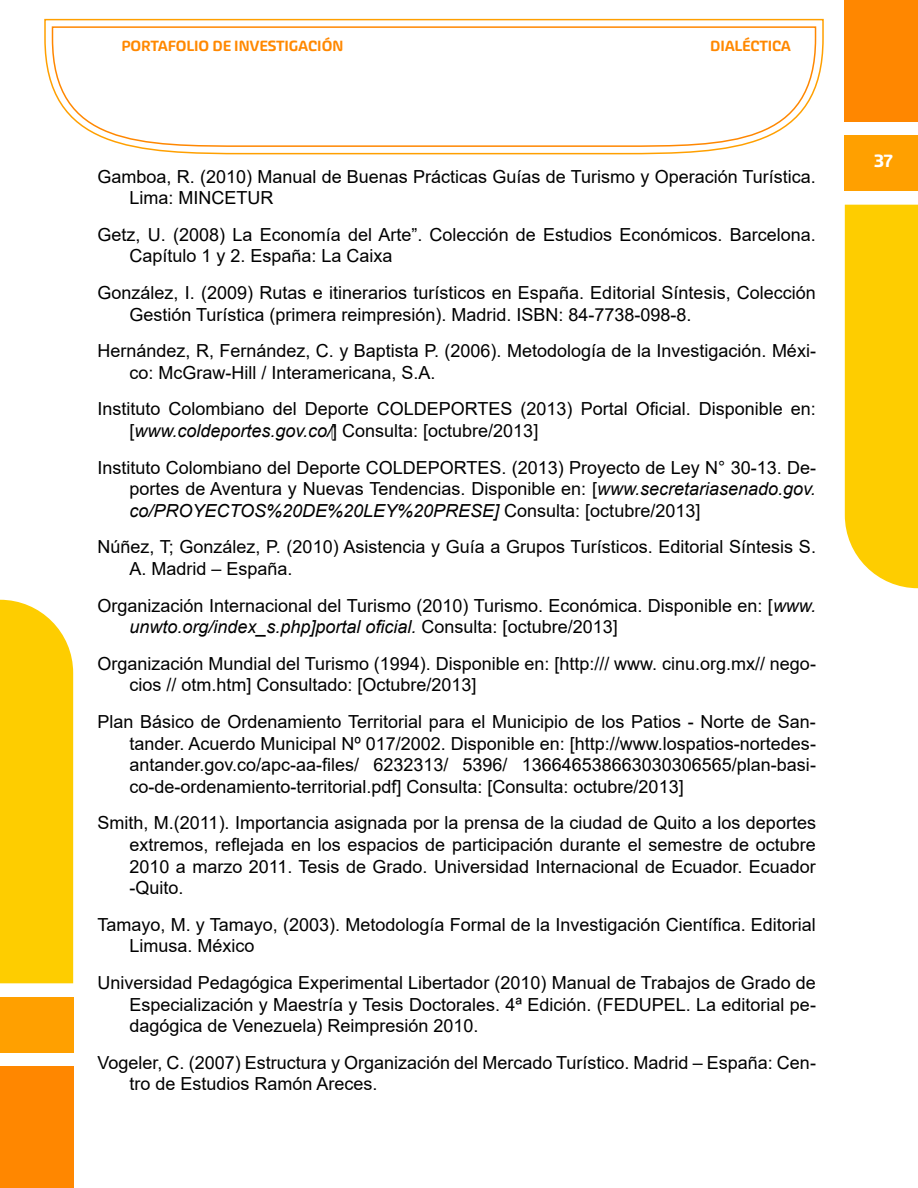
<style>
.page{position:relative;width:918px;height:1188px;background:#fff}
.page>*{position:absolute;margin:0;border:0;box-sizing:border-box;transform-origin:0 0}
.t1{font:18px/21.6px "Arial";color:#000}
.t2{font:500 18px "Akceler Aalt";color:#fff}
.t3{font:500 15px "Akceler Aalt";color:#f80}
.s1{font-style:italic}
</style>
<div class="page">
<div style="left:845px;top:0;width:73px;height:122px;background:#ff8700"></div>
<div style="left:845px;top:135px;width:73px;height:56px;background:#ffa000"></div>
<div style="left:845px;top:205px;width:73px;height:383px;background:#fecd00"></div>
<div style="left:0;top:1066px;width:73px;height:122px;background:#ff8700"></div>
<div style="left:0;top:997px;width:73px;height:56px;background:#ffa000"></div>
<div style="left:0;top:600px;width:73px;height:383px;background:#fecd00"></div>
<svg style="left:44px;top:18px;width:780px;height:137px"></svg>
<svg style="left:51px;top:26px;width:766px;height:122px"></svg>
<p class="t3" style="left:122px;top:35px;width:223px">PORTAFOLIO DE INVESTIGACIÓN</p>
<p class="t3" style="left:710px;top:35px;width:82px">DIALÉCTICA</p>
<p class="t1" style="left:129px;top:165px;width:688px;text-indent:-32px">Gamboa, R. (2010) Manual de Buenas Prácticas Guías de Turismo y Operación Turística.<br>Lima: MINCETUR</p>
<p class="t1" style="left:129px;top:224px;width:688px;text-indent:-32px">Getz, U. (2008) La Economía del Arte”. Colección de Estudios Económicos. Barcelona.<br>Capítulo 1 y 2. España: La Caixa</p>
<p class="t1" style="left:129px;top:282px;width:688px;text-indent:-32px">González, I. (2009) Rutas e itinerarios turísticos en España. Editorial Síntesis, Colección<br>Gestión Turística (primera reimpresión). Madrid. ISBN: 84-7738-098-8.</p>
<p class="t1" style="left:129px;top:340px;width:688px;text-indent:-32px">Hernández, R, Fernández, C. y Baptista P. (2006). Metodología de la Investigación. Méxi&shy;co: McGraw-Hill / Interamericana, S.A.</p>
<p class="t1" style="left:129px;top:398px;width:688px;text-indent:-32px">Instituto Colombiano del Deporte COLDEPORTES (2013) Portal Oficial. Disponible en: [<span class="s1">www.coldeportes.gov.co/</span>] Consulta: [octubre/2013]</p>
<p class="t1" style="left:129px;top:456px;width:688px;text-align:justify;text-indent:-32px">Instituto Colombiano del Deporte COLDEPORTES. (2013) Proyecto de Ley N° 30-13. De&shy;portes de Aventura y Nuevas Tendencias. Disponible en: [<span class="s1">www.secretariasenado.gov. co/PROYECTOS%20DE%20LEY%20PRESE]</span> Consulta: [octubre/2013]</p>
<p class="t1" style="left:129px;top:536px;width:688px;text-indent:-32px">Núñez, T; González, P. (2010) Asistencia y Guía a Grupos Turísticos. Editorial Síntesis S.<br>A. Madrid – España.</p>
<p class="t1" style="left:129px;top:594px;width:688px;text-indent:-32px">Organización Internacional del Turismo (2010) Turismo. Económica. Disponible en: [<span class="s1">www. unwto.org/index_s.php]portal oficial.</span> Consulta: [octubre/2013]</p>
<p class="t1" style="left:129px;top:653px;width:688px;text-indent:-32px">Organización Mundial del Turismo (1994). Disponible en: [http:/// www. cinu.org.mx// nego&shy;cios // otm.htm] Consultado: [Octubre/2013]</p>
<p class="t1" style="left:129px;top:711px;width:688px;text-align:justify;text-indent:-32px">Plan Básico de Ordenamiento Territorial para el Municipio de los Patios - Norte de San&shy;tander. Acuerdo Municipal Nº 017/2002. Disponible en: [http://www.lospatios-nortedes&shy;antander.gov.co/apc-aa-files/ 6232313/ 5396/ 136646538663030306565/plan-basi&shy;co-de-ordenamiento-territorial.pdf] Consulta: [Consulta: octubre/2013]</p>
<p class="t1" style="left:129px;top:812px;width:688px;text-align:justify;text-indent:-32px">Smith, M.(2011). Importancia asignada por la prensa de la ciudad de Quito a los deportes extremos, reflejada en los espacios de participación durante el semestre de octubre 2010 a marzo 2011. Tesis de Grado. Universidad Internacional de Ecuador. Ecuador -Quito.</p>
<p class="t1" style="left:129px;top:914px;width:688px;text-indent:-32px">Tamayo, M. y Tamayo, (2003). Metodología Formal de la Investigación Científica. Editorial<br>Limusa. México</p>
<p class="t1" style="left:129px;top:972px;width:688px;text-align:justify;text-indent:-32px">Universidad Pedagógica Experimental Libertador (2010) Manual de Trabajos de Grado de Especialización y Maestría y Tesis Doctorales. 4ª Edición. (FEDUPEL. La editorial pe&shy;dagógica de Venezuela) Reimpresión 2010.</p>
<p class="t1" style="left:129px;top:1051px;width:688px;text-indent:-32px">Vogeler, C. (2007) Estructura y Organización del Mercado Turístico. Madrid – España: Cen&shy;tro de Estudios Ramón Areces.</p>
<p class="t2" style="left:874px;top:147px;width:20px">37</p>
</div>
